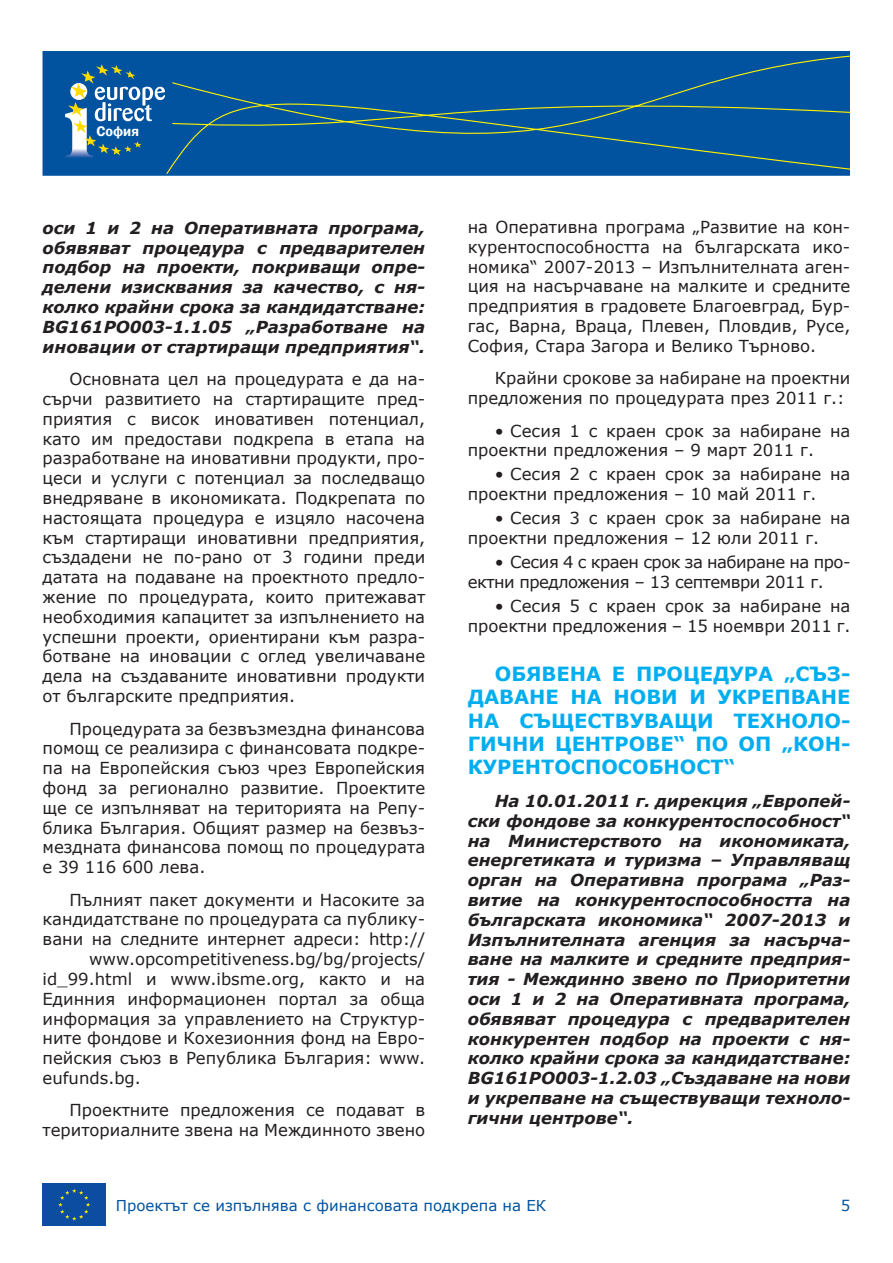
<style>
.page{position:relative;width:893px;height:1263px;background:#fff}
.page>*{position:absolute;margin:0;border:0;box-sizing:border-box;transform-origin:0 0}
.t1{font:700 19.5px/23.4px "Verdana";color:#00aeef}
.t2{font:16.5px/19.8px "Verdana";color:#231f20}
.t3{font:italic 700 16.5px/19.8px "Verdana";color:#231f20;text-align:justify}
.t4{font:16.5px/19.8px "Verdana";letter-spacing:-.03em;color:#231f20}
.t5{font:15px "Verdana";color:#0153a0}
.t6{font:600 14.25px "Franklin Gothic";color:#fff}
</style>
<div class="page">
<div style="left:43px;top:51px;width:807px;height:125px;background:#0153a0"></div>
<svg style="left:128px;top:55px;width:722px;height:121px"></svg>
<div style="left:57px;top:57px;width:115px;height:110px;background:#0153a0;border-radius:10px"></div>
<svg style="left:65px;top:64px;width:100px;height:94px"></svg>
<div style="left:43px;top:1183px;width:63px;height:43px;background:#0d4da1"></div>
<svg style="left:58px;top:1189px;width:32px;height:31px"></svg>
<p class="t6" style="left:96px;top:123px;width:44px">София</p>
<p class="t3" style="left:43px;top:217px;width:384px">оси 1 и 2 на Оперативната програма, обявяват процедура с предварителен подбор на проекти, покриващи опре&shy;делени изисквания за качество, с ня&shy;колко крайни срока за кандидатстване:<br>BG161PO003-1.1.05 „Разработване на иновации от стартиращи предприятия“.</p>
<p class="t2" style="left:43px;top:369px;width:384px;text-align:justify;text-indent:27px">Основната цел на процедурата е да на&shy;сърчи развитието на стартиращите пред&shy;приятия с висок иновативен потенциал, като им предостави подкрепа в етапа на разработване на иновативни продукти, про&shy;цеси и услуги с потенциал за последващо внедряване в икономиката. Подкрепата по настоящата процедура е изцяло насочена към стартиращи иновативни предприятия, създадени не по-рано от 3 години преди датата на подаване на проектното предло&shy;жение по процедурата, които притежават необходимия капацитет за изпълнението на успешни проекти, ориентирани към разра&shy;ботване на иновации с оглед увеличаване дела на създаваните иновативни продукти от българските предприятия.</p>
<p class="t2" style="left:43px;top:718px;width:384px;text-align:justify;text-indent:27px">Процедурата за безвъзмездна финансова помощ се реализира с финансовата подкре&shy;па на Европейския съюз чрез Европейския фонд за регионално развитие. Проектите ще се изпълняват на територията на Репу&shy;блика България. Общият размер на безвъз&shy;мездната финансова помощ по процедурата е 39 116 600 лева.</p>
<p class="t2" style="left:70px;top:890px;width:357px">Пълният пакет документи и Насоките за</p>
<p class="t2" style="left:43px;top:909px;width:384px">кандидатстване по процедурата са публику-</p>
<p class="t2" style="left:43px;top:929px;width:384px">вани на следните интернет адреси: http://</p>
<p class="t2" style="left:89px;top:949px;width:338px">www.opcompetitiveness.bg/bg/projects/</p>
<p class="t2" style="left:43px;top:969px;width:384px">id_99.html и www.ibsme.org, както и на</p>
<p class="t2" style="left:43px;top:989px;width:384px">Единния информационен портал за обща</p>
<p class="t2" style="left:43px;top:1008px;width:384px">информация за управлението на Структур-</p>
<p class="t2" style="left:43px;top:1028px;width:384px">ните фондове и Кохезионния фонд на Евро-</p>
<p class="t2" style="left:43px;top:1048px;width:384px">пейския съюз в Република България: www.</p>
<p class="t2" style="left:43px;top:1068px;width:100px">eufunds.bg.</p>
<p class="t2" style="left:43px;top:1100px;width:384px;text-align:right">Проектните предложения се подават в териториалните звена на Междинното звено</p>
<p class="t2" style="left:468px;top:217px;width:384px;text-align:justify">на Оперативна програма „Развитие на кон&shy;курентоспособността на българската ико&shy;номика“ 2007-2013 – Изпълнителната аген&shy;ция на насърчаване на малките и средните предприятия в градовете Благоевград, Бур&shy;гас, Варна, Враца, Плевен, Пловдив, Русе, София, Стара Загора и Велико Търново.</p>
<p class="t2" style="left:468px;top:368px;width:384px;text-indent:27px">Крайни срокове за набиране на проектни предложения по процедурата през 2011 г.:</p>
<p class="t2" style="left:468px;top:421px;width:384px;text-indent:27px">• Сесия 1 с краен срок за набиране на проектни предложения – 9 март 2011 г.</p>
<p class="t2" style="left:468px;top:464px;width:384px;text-indent:27px">• Сесия 2 с краен срок за набиране на проектни предложения – 10 май 2011 г.</p>
<p class="t2" style="left:468px;top:508px;width:384px;text-indent:27px">• Сесия 3 с краен срок за набиране на проектни предложения – 12 юли 2011 г.</p>
<p class="t4" style="left:468px;top:552px;width:384px;text-indent:27px">• Сесия 4 с краен срок за набиране на про&shy;ектни предложения – 13 септември 2011 г.</p>
<p class="t2" style="left:468px;top:596px;width:384px;text-align:right">• Сесия 5 с краен срок за набиране на проектни предложения – 15 ноември 2011 г.</p>
<p class="t1" style="left:468px;top:662px;width:384px;text-indent:27px">Обяве на е процедура „Съз&shy;даване на нови и укре пване на съществуващи техноло&shy;гични центрове“ по ОП</p>
<p class="t1" style="left:782px;top:732px;width:70px">„Кон-</p>
<p class="t1" style="left:468px;top:755px;width:269px">куре нтоспособност“</p>
<p class="t3" style="left:468px;top:791px;width:384px;text-indent:27px">На 10.01.2011 г. дирекция „Европей&shy;ски фондове за конкурентоспособност“ на Министерството на икономиката, енергетиката и туризма – Управляващ орган на Оперативна програма „Раз&shy;витие на конкурентоспособността на българската икономика“ 2007-2013 и Изпълнителната агенция за насърча&shy;ване на малките и средните предприя&shy;тия - Междинно звено по Приоритетни оси 1 и 2 на Оперативната програма, обявяват процедура с предварителен конкурентен подбор на проекти с ня&shy;колко крайни срока за кандидатстване:<br>BG161PO003-1.2.03 „Създаване на нови и укрепване на съществуващи техноло&shy;гични центрове“.</p>
<p class="t5" style="left:116px;top:1195px;width:432px">Проектът се изпълнява с финансовата подкрепа на ЕК</p>
<p class="t5" style="left:841px;top:1195px;width:11px">5</p>
</div>
